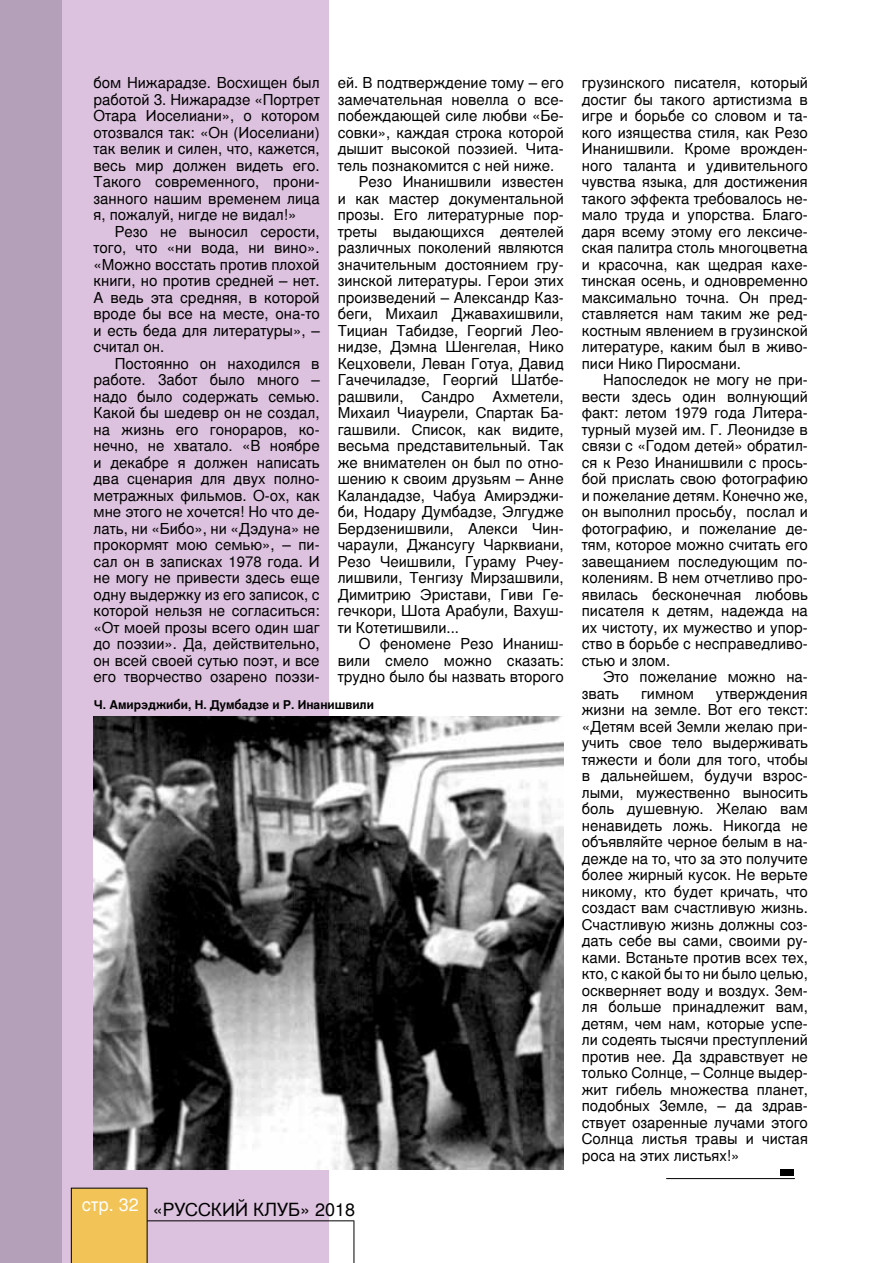
<style>
.page{position:relative;width:893px;height:1263px;background:#fff}
.page>*{position:absolute;margin:0;border:0;box-sizing:border-box;transform-origin:0 0}
.t1{font:18px "Nimbus San LCY";color:#000}
.t2{font:15px/16.5px "Nimbus San LCY";color:#000;text-align:justify}
.t3{font:700 12px "Nimbus San LCY";color:#000}
</style>
<div class="page">
<div style="left:0;top:0;width:329px;height:1263px;background:#dcc2de"></div>
<div style="left:0;top:0;width:61px;height:1263px;background:#b4a0b8"></div>
<div style="left:71px;top:1188px;width:76px;height:75px;background:#f2c457"></div>
<hr style="left:147px;top:1220px;width:207px;height:1px;background:#000">
<hr style="left:354px;top:1220px;width:1px;height:43px;background:#000">
<img style="left:94px;top:717px;width:470px;height:452px">
<div style="left:780px;top:1169px;width:14px;height:7px;background:#000"></div>
<hr style="left:666px;top:1178px;width:129px;height:1px;background:#000">
<p class="t2" style="left:94px;top:75px;width:228px">бом Н ижарадзе. Восхищен был работой З. Н ижарадзе «П ортрет Отара И оселиани», о котором отозвался так: «Он (И оселиани) так велик и силен, что, кажется, весь мир должен видеть его.<br>Такого современного, прони&shy;занного нашим временем лица я, пожалуй, нигде не видал!»</p>
<p class="t2" style="left:94px;top:223px;width:228px;text-indent:21px">Резо не выносил серости, того, что «ни вода, ни вино». «Можно восстать против плохой книги, но против средней – нет.<br>А ведь эта средняя, в которой вроде бы все на месте, она-то и есть беда для литературы», – считал он.</p>
<p class="t2" style="left:94px;top:355px;width:228px;text-align:left;text-indent:21px">Постоянно он находился в работе. Забот было много – надо было содержать семью.<br>Какой бы шедевр он не создал, на жизнь его гонораров, ко&shy;нечно, не хватало. «В ноябре и декабре я должен написать два сценария для двух полно&shy;метражных фильмов. О-ох, как мне этого не хочется! Н о что де&shy;лать, ни «Бибо», ни «Дэдуна» не прокормят мою семью», – пи&shy;сал он в записках 1978 года. И не могу не привести здесь еще одну выдержку из его записок, с которой нельзя не согласиться: «От моей прозы всего один шаг до поэзии». Да, действительно, он всей своей сутью поэт, и все его творчество озарено поэзи-</p>
<p class="t2" style="left:338px;top:75px;width:228px">ей. В подтверждение тому – его</p>
<p class="t2" style="left:338px;top:91px;width:228px">замечательная новелла о все-</p>
<p class="t2" style="left:338px;top:108px;width:228px">побеждающей силе любви «Бе-</p>
<p class="t2" style="left:338px;top:124px;width:228px">совки», каждая строка которой</p>
<p class="t2" style="left:338px;top:141px;width:228px">дышит высокой поэзией. Чита-</p>
<p class="t2" style="left:338px;top:157px;width:218px">тель познакомится с ней ниже.</p>
<p class="t2" style="left:359px;top:174px;width:206px">Резо И нанишвили известен</p>
<p class="t2" style="left:338px;top:190px;width:228px">и как мастер документальной</p>
<p class="t2" style="left:338px;top:207px;width:228px">прозы. Его литературные пор-</p>
<p class="t2" style="left:338px;top:223px;width:228px">треты выдающихся деятелей</p>
<p class="t2" style="left:338px;top:240px;width:228px">различных поколений являются</p>
<p class="t2" style="left:338px;top:256px;width:228px">значительным достоянием гру-</p>
<p class="t2" style="left:338px;top:273px;width:228px">зинской литературы. Герои этих</p>
<p class="t2" style="left:338px;top:289px;width:228px">произведений – Александр Каз-</p>
<p class="t2" style="left:338px;top:306px;width:228px">беги, Михаил Джавахишвили,</p>
<p class="t2" style="left:338px;top:322px;width:228px">Тициан Табидзе, Георгий Лео-</p>
<p class="t2" style="left:338px;top:339px;width:228px">нидзе, Дэмна Шенгелая, Н ико</p>
<p class="t2" style="left:338px;top:355px;width:228px">Кецховели, Леван Готуа, Давид</p>
<p class="t2" style="left:338px;top:372px;width:228px">Гачечиладзе, Георгий Ш атбе-</p>
<p class="t2" style="left:338px;top:388px;width:228px">рашвили, Сандро Ахметели,</p>
<p class="t2" style="left:338px;top:405px;width:228px">Михаил Чиаурели, Спартак Ба-</p>
<p class="t2" style="left:338px;top:421px;width:228px">гашвили. Список, как видите,</p>
<p class="t2" style="left:338px;top:438px;width:228px">весьма представительный. Так</p>
<p class="t2" style="left:338px;top:454px;width:228px">же внимателен он был по отно-</p>
<p class="t2" style="left:338px;top:471px;width:228px">шению к своим друзьям – Анне</p>
<p class="t2" style="left:338px;top:487px;width:228px">Каландадзе, Чабуа Амирэджи-</p>
<p class="t2" style="left:338px;top:504px;width:228px">би, Н одару Думбадзе, Элгудже</p>
<p class="t2" style="left:338px;top:520px;width:228px">Бердзенишвили, Алекси Чин-</p>
<p class="t2" style="left:338px;top:537px;width:228px">чараули, Джансугу Чарквиани,</p>
<p class="t2" style="left:338px;top:553px;width:228px">Резо Чеишвили, Гураму Рчеу-</p>
<p class="t2" style="left:338px;top:570px;width:228px">лишвили, Тенгизу Мирзашвили,</p>
<p class="t2" style="left:338px;top:586px;width:228px">Димитрию Эристави, Гиви Ге-</p>
<p class="t2" style="left:338px;top:603px;width:228px">гечкори, Ш ота Арабули, Вахуш-</p>
<p class="t2" style="left:338px;top:619px;width:123px">ти Котетишвили...</p>
<p class="t2" style="left:359px;top:636px;width:206px">О феномене Резо И наниш-</p>
<p class="t2" style="left:338px;top:652px;width:228px">вили смело можно сказать:</p>
<p class="t2" style="left:338px;top:669px;width:228px">трудно было бы назвать второго</p>
<p class="t3" style="left:94px;top:697px;width:281px">Ч. Амирэджиби, Н. Думбадзе и Р. Инанишвили</p>
<p class="t1" style="left:82px;top:1199px;width:94px"><sup>стр.</sup> <sup>32</sup> «РУССКИЙ</p>
<p class="t1" style="left:253px;top:1199px;width:13px">КЛУБ</p>
<p class="t1" style="left:300px;top:1199px;width:57px">» 2018</p>
<p class="t2" style="left:582px;top:75px;width:228px">грузинского писателя, который достиг бы такого артистизма в игре и борьбе со словом и та&shy;кого изящества стиля, как Резо И нанишвили. Кроме врожден&shy;ного таланта и удивительного чувства языка, для достижения такого эффекта требовалось не&shy;мало труда и упорства. Благо&shy;даря всему этому его лексиче&shy;ская палитра столь многоцветна и красочна, как щедрая кахе&shy;тинская осень, и одновременно максимально точна. Он пред&shy;ставляется нам таким же ред&shy;костным явлением в грузинской литературе, каким был в живо&shy;писи Н ико П иросмани.</p>
<p class="t2" style="left:582px;top:372px;width:228px;text-indent:21px">Напоследок не могу не при&shy;вести здесь один волнующий факт: летом 1979 года Литера&shy;турный музей им. Г. Леонидзе в связи с «Годом детей» обратил&shy;ся к Резо И нанишвили с прось&shy;бой прислать свою фотографию и пожелание детям. Конечно же, он выполнил просьбу, послал и фотографию, и пожелание де&shy;тям, которое можно считать его завещанием последующим по&shy;колениям. В нем отчетливо про&shy;явилась бесконечная любовь писателя к детям, надежда на их чистоту, их мужество и упор&shy;ство в борьбе с несправедливо&shy;стью и злом.</p>
<p class="t2" style="left:582px;top:669px;width:228px;text-indent:21px">Это пожелание можно на&shy;звать</p>
<p class="t2" style="left:582px;top:685px;width:228px;text-indent:134px">утверждения жизни на земле. Вот его текст: «Детям всей Земли желаю при&shy;учить свое тело выдерживать тяжести и боли для того, чтобы в дальнейшем, будучи взрос&shy;лыми, мужественно выносить боль душевную. Желаю вам ненавидеть ложь. Н икогда не объявляйте черное белым в на&shy;дежде на то, что за это получите более жирный кусок. Н е верьте никому, кто будет кричать, что создаст вам счастливую жизнь.<br>Счастливую жизнь должны соз&shy;дать себе вы сами, своими ру&shy;ками. Встаньте против всех тех, кто, с какой бы то ни было целью, оскверняет воду и воздух. Зем&shy;ля больше принадлежит вам, детям, чем нам, которые успе&shy;ли содеять тысячи преступлений против нее. Да здравствует не только Солнце, – Солнце выдер&shy;жит гибель множества планет, подобных Земле, – да здрав&shy;ствует озаренные лучами этого Солнца листья травы и чистая роса на этих листьях!»</p>
<p class="t2" style="left:641px;top:685px;width:54px">гимном</p>
</div>
